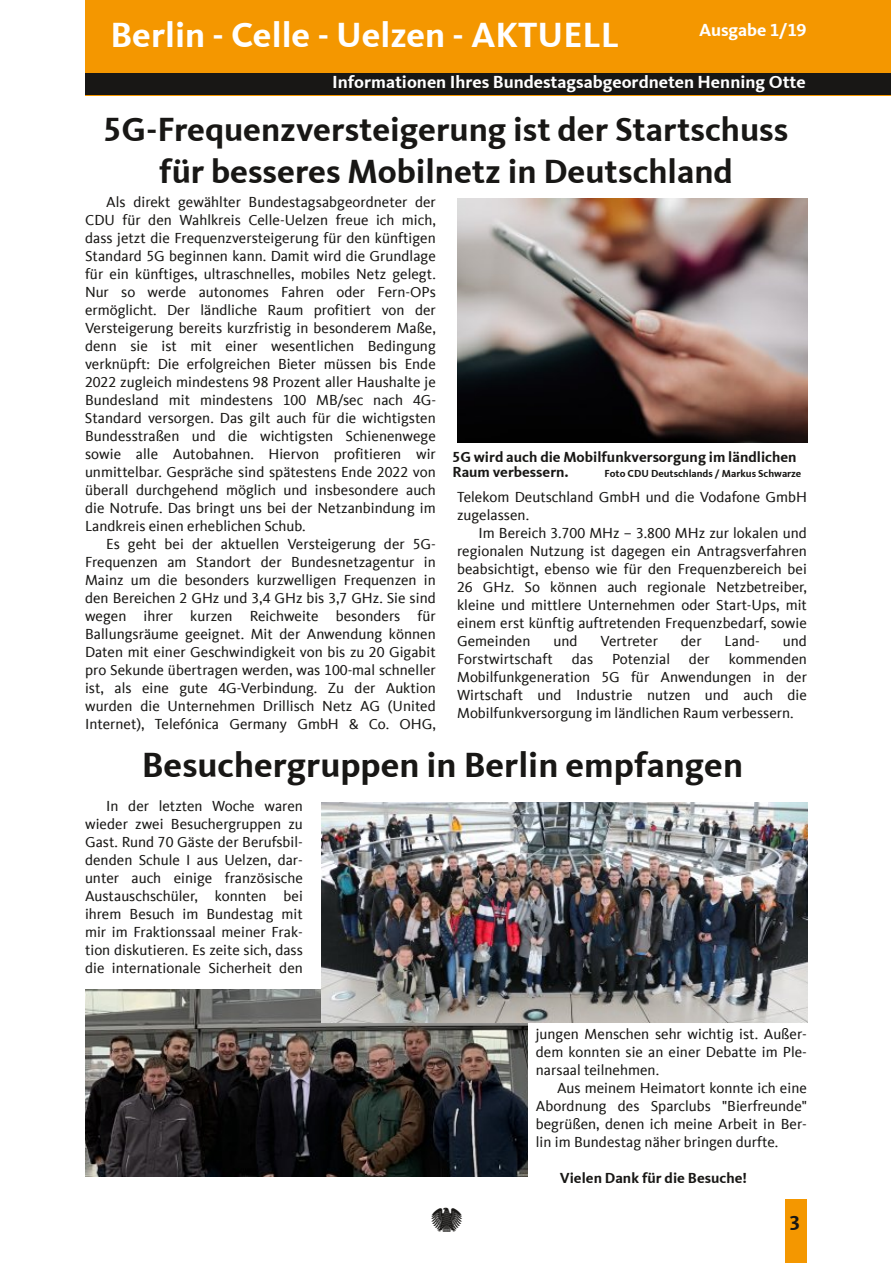
<style>
.page{position:relative;width:893px;height:1263px;background:#fff}
.page>*{position:absolute;margin:0;border:0;box-sizing:border-box;transform-origin:0 0}
.t1{font:700 36px "CDU Kievit Tab";color:#181715}
.t2{font:700 36px "CDU Kievit Tab";color:#fff}
.t3{font:700 34.5px/42px "CDU Kievit Tab";color:#181715;text-align:center}
.t4{font:700 21px "CDU Kievit Tab";color:#181715}
.t5{font:700 18px "CDU Kievit Tab";color:#fff}
.t6{font:15px/18px "CDU Kievit Tab";letter-spacing:.005em;color:#181715;text-align:justify}
.t7{font:700 15px/15px "CDU Kievit Tab";color:#181715}
.t8{font:700 10.5px "CDU Kievit Tab";color:#181715}
</style>
<div class="page">
<div style="left:85px;top:0;width:806px;height:95px;background:#f49700"></div>
<div style="left:85px;top:73px;width:806px;height:22px;background:#181715"></div>
<div style="left:785px;top:1199px;width:21px;height:64px;background:#f49700"></div>
<img style="left:457px;top:199px;width:351px;height:244px">
<img style="left:85px;top:990px;width:442px;height:187px">
<img style="left:321px;top:802px;width:487px;height:220px">
<h1 class="t2" style="left:111px;top:22px;width:510px">Berlin - Celle - Uelzen - AKTUELL</h1>
<p class="t5" style="left:332px;top:76px;width:475px">Informationen Ihres Bundestagsabgeordneten Henning Otte</p>
<p class="t5" style="left:699px;top:24px;width:109px">Ausgabe 1/19</p>
<h2 class="t3" style="left:104px;top:112px;width:686px">5G-Frequenzversteigerung ist der Startschuss für besseres Mobilnetz in Deutschland</h2>
<p class="t6" style="left:85px;top:193px;width:353px;text-indent:21px">Als direkt gewählter Bundestagsabgeordneter der CDU für den Wahlkreis Celle-Uelzen freue ich mich, dass jetzt die Frequenzversteigerung für den künftigen Standard 5G beginnen kann. Damit wird die Grundlage für ein künftiges, ultraschnelles, mobiles Netz gelegt.<br>Nur so werde autonomes Fahren oder Fern-OPs ermöglicht. Der ländliche Raum profitiert von der Versteigerung bereits kurzfristig in besonderem Maße, denn sie ist mit einer wesentlichen Bedingung verknüpft: Die erfolgreichen Bieter müssen bis Ende 2022 zugleich mindestens 98 Prozent aller Haushalte je Bundesland mit mindestens 100 MB/sec nach 4G-Standard versorgen. Das gilt auch für die wichtigsten Bundesstraßen und die wichtigsten Schienenwege sowie alle Autobahnen. Hiervon profitieren wir unmittelbar. Gespräche sind spätestens Ende 2022 von überall durchgehend möglich und insbesondere auch die Notrufe. Das bringt uns bei der Netzanbindung im Landkreis einen erheblichen Schub.</p>
<p class="t6" style="left:85px;top:535px;width:352px;text-indent:21px">Es geht bei der aktuellen Versteigerung der 5G-Frequenzen am Standort der Bundesnetzagentur in Mainz um die besonders kurzwelligen Frequenzen in den Bereichen 2 GHz und 3,4 GHz bis 3,7 GHz. Sie sind wegen ihrer kurzen Reichweite besonders für Ballungsräume geeignet. Mit der Anwendung können Daten mit einer Geschwindigkeit von bis zu 20 Gigabit pro Sekunde übertragen werden, was 100-mal schneller ist, als eine gute 4G-Verbindung. Zu der Auktion wurden die Unternehmen Drillisch Netz AG (United Internet), Telefónica Germany GmbH &amp; Co. OHG,</p>
<p class="t7" style="left:453px;top:451px;width:346px">5G wird auch die Mobilfunkversorgung im ländlichen<br>Raum verbessern.</p>
<p class="t8" style="left:604px;top:469px;width:198px">Foto CDU Deutschlands / Markus Schwarze</p>
<p class="t6" style="left:457px;top:488px;width:351px">Telekom Deutschland GmbH und die Vodafone GmbH zugelassen.</p>
<p class="t6" style="left:457px;top:524px;width:351px;text-indent:21px">Im Bereich 3.700 MHz – 3.800 MHz zur lokalen und regionalen Nutzung ist dagegen ein Antragsverfahren beabsichtigt, ebenso wie für den Frequenzbereich bei 26 GHz. So können auch regionale Netzbetreiber, kleine und mittlere Unternehmen oder Start-Ups, mit einem erst künftig auftretenden Frequenzbedarf, sowie Gemeinden</p>
<p class="t6" style="left:553px;top:632px;width:26px">und</p>
<p class="t6" style="left:600px;top:632px;width:59px">Vertreter</p>
<p class="t6" style="left:681px;top:632px;width:22px">der</p>
<p class="t6" style="left:725px;top:632px;width:37px">Land-</p>
<p class="t6" style="left:783px;top:632px;width:26px">und</p>
<p class="t6" style="left:457px;top:650px;width:97px">Forstwirtschaft</p>
<p class="t6" style="left:572px;top:650px;width:23px">das</p>
<p class="t6" style="left:612px;top:650px;width:60px">Potenzial</p>
<p class="t6" style="left:689px;top:650px;width:22px">der</p>
<p class="t6" style="left:457px;top:650px;width:351px;text-indent:272px">kommenden Mobilfunkgeneration 5G für Anwendungen in der Wirtschaft und Industrie nutzen und auch die Mobilfunkversorgung im ländlichen Raum verbessern.</p>
<h1 class="t1" style="left:142px;top:751px;width:603px">Besuchergruppen in Berlin empfangen</h1>
<p class="t6" style="left:85px;top:797px;width:219px;text-indent:21px">In der letzten Woche waren wieder zwei Besuchergruppen zu Gast. Rund 70 Gäste der Berufsbil&shy;denden Schule I aus Uelzen, dar&shy;unter auch einige französische Austauschschüler, konnten bei ihrem Besuch im Bundestag mit mir im Fraktionssaal meiner Frak&shy;tion diskutieren. Es zeite sich, dass die internationale Sicherheit den</p>
<p class="t6" style="left:536px;top:1025px;width:273px">jungen Menschen sehr wichtig ist. Außer&shy;dem konnten sie an einer Debatte im Ple&shy;narsaal teilnehmen.</p>
<p class="t6" style="left:536px;top:1079px;width:273px;text-indent:21px">Aus meinem Heimatort konnte ich eine Abordnung des Sparclubs "Bierfreunde" begrüßen, denen ich meine Arbeit in Ber&shy;lin im Bundestag näher bringen durfte.</p>
<p class="t7" style="left:560px;top:1172px;width:189px">Vielen Dank für die Besuche!</p>
<h3 class="t4" style="left:789px;top:1216px;width:12px">3</h3>
</div>
